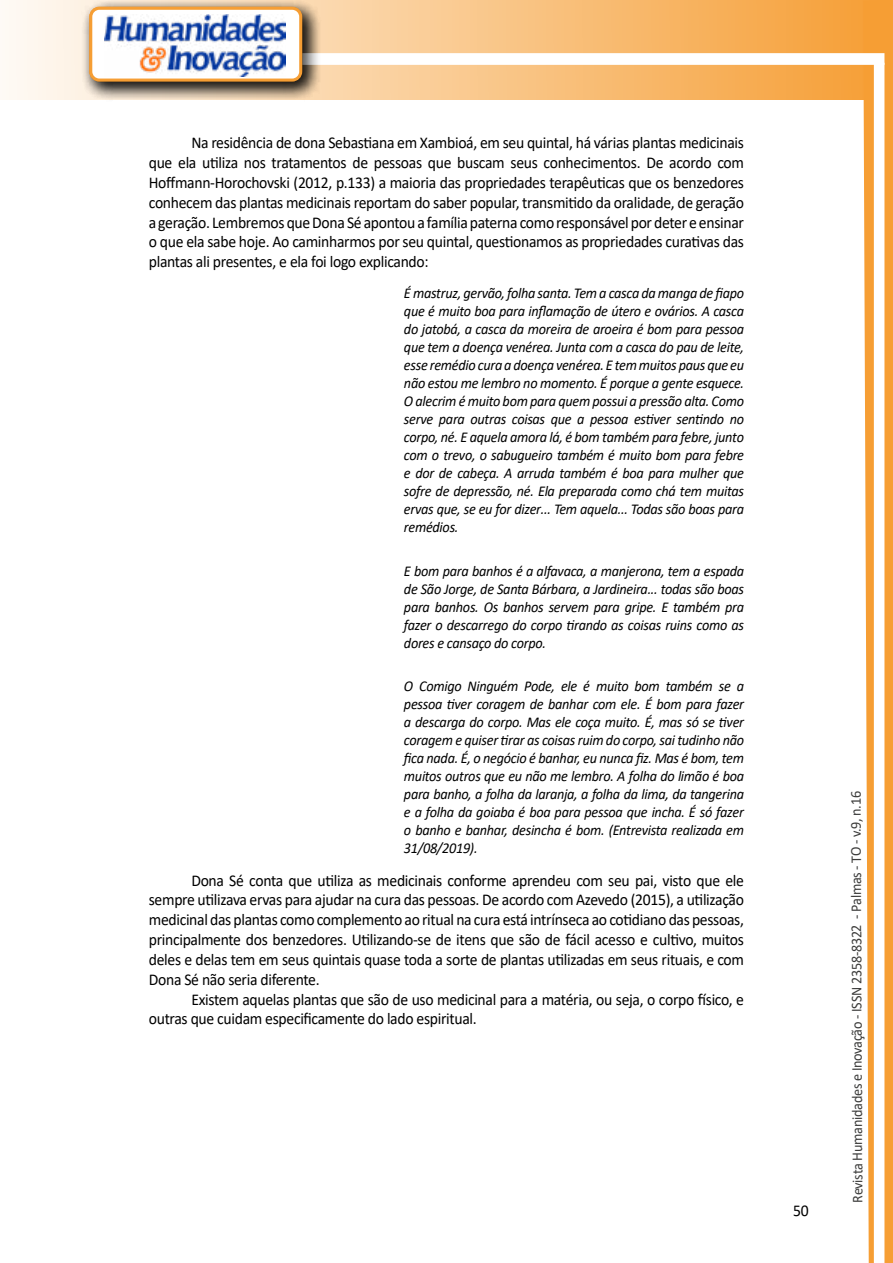
<style>
.page{position:relative;width:893px;height:1263px;background:#fff}
.page>*{position:absolute;margin:0;border:0;box-sizing:border-box;transform-origin:0 0}
.t1{font:16.5px/19.8px "Calibri";letter-spacing:-.02em;color:#000;text-align:justify;scale:.95 1}
.t2{font:italic 15px/18px "Calibri";letter-spacing:-.02em;color:#000;text-align:justify;scale:.95 1}
.t3{font:15px "Calibri";letter-spacing:-.025em;color:#3c3c3b;scale:.95 1}
</style>
<div class="page">
<svg style="left:5px;top:0;width:858px;height:100px;background:#f9c484"></svg>
<div style="left:302px;top:53px;width:582px;height:12px;background:#fff;border:2px solid #fff"></div>
<svg style="left:863px;top:0;width:30px;height:1263px"></svg>
<div style="left:81px;top:0;width:241px;height:102px;background:#000;opacity:.75"></div>
<div style="left:91px;top:8px;width:210px;height:72px;background:#fff;border-radius:9px"></div>
<img style="left:104px;top:14px;width:181px;height:62px">
<div style="left:89px;top:7px;width:213px;height:75px;border:3px solid #f69e34;border-radius:9px"></div>
<p class="t1" style="left:149px;top:133px;width:628px;text-indent:43px">Na residência de dona Sebastiana em Xambioá, em seu quintal, há várias plantas medicinais que ela utiliza nos tratamentos de pessoas que buscam seus conhecimentos. De acordo com Hoffmann-Horochovski (2012, p.133) a maioria das propriedades terapêuticas que os benzedores conhecem das plantas medicinais reportam do saber popular, transmitido da oralidade, de geração a geração. Lembremos que Dona Sé apontou a família paterna como responsável por deter e ensinar o que ela sabe hoje. Ao caminharmos por seu quintal, questionamos as propriedades curativas das plantas ali presentes, e ela foi logo explicando:</p>
<p class="t2" style="left:404px;top:283px;width:360px">É mastruz, gervão, folha santa. Tem a casca da manga de fiapo que é muito boa para inflamação de útero e ovários. A casca do jatobá, a casca da moreira de aroeira é bom para pessoa que tem a doença venérea. Junta com a casca do pau de leite, esse remédio cura a doença venérea. E tem muitos paus que eu não estou me lembro no momento. É porque a gente esquece.<br>O alecrim é muito bom para quem possui a pressão alta. Como serve para outras coisas que a pessoa estiver sentindo no corpo, né. E aquela amora lá, é bom também para febre, junto com o trevo, o sabugueiro também é muito bom para febre e dor de cabeça. A arruda também é boa para mulher que sofre de depressão, né. Ela preparada como chá tem muitas ervas que, se eu for dizer... Tem aquela... Todas são boas para remédios.</p>
<p class="t2" style="left:404px;top:561px;width:360px">E bom para banhos é a alfavaca, a manjerona, tem a espada de São Jorge, de Santa Bárbara, a Jardineira... todas são boas para banhos. Os banhos servem para gripe. E também pra fazer o descarrego do corpo tirando as coisas ruins como as dores e cansaço do corpo.</p>
<p class="t2" style="left:404px;top:676px;width:360px">O Comigo Ninguém Pode, ele é muito bom também se a pessoa tiver coragem de banhar com ele. É bom para fazer a descarga do corpo. Mas ele coça muito. É, mas só se tiver coragem e quiser tirar as coisas ruim do corpo, sai tudinho não fica nada. É, o negócio é banhar, eu nunca fiz. Mas é bom, tem muitos outros que eu não me lembro. A folha do limão é boa para banho, a folha da laranja, a folha da lima, da tangerina e a folha da goiaba é boa para pessoa que incha. É só fazer o banho e banhar, desincha é bom. (Entrevista realizada em 31/08/2019).</p>
<p class="t1" style="left:149px;top:870px;width:628px;text-indent:43px">Dona Sé conta que utiliza as medicinais conforme aprendeu com seu pai, visto que ele sempre utilizava ervas para ajudar na cura das pessoas. De acordo com Azevedo (2015), a utilização medicinal das plantas como complemento ao ritual na cura está intrínseca ao cotidiano das pessoas, principalmente dos benzedores. Utilizando-se de itens que são de fácil acesso e cultivo, muitos deles e delas tem em seus quintais quase toda a sorte de plantas utilizadas em seus rituais, e com Dona Sé não seria diferente.</p>
<p class="t1" style="left:149px;top:989px;width:628px;text-indent:43px">Existem aquelas plantas que são de uso medicinal para a matéria, ou seja, o corpo físico, e outras que cuidam especificamente do lado espiritual.</p>
<p class="t1" style="left:793px;top:1200px;width:18px">50</p>
<p class="t3" style="left:846px;top:1203px;width:435px;rotate:-90deg">Revista Humanidades e Inovação - ISSN 2358-8322 - Palmas - TO - v.9, n.16</p>
</div>
